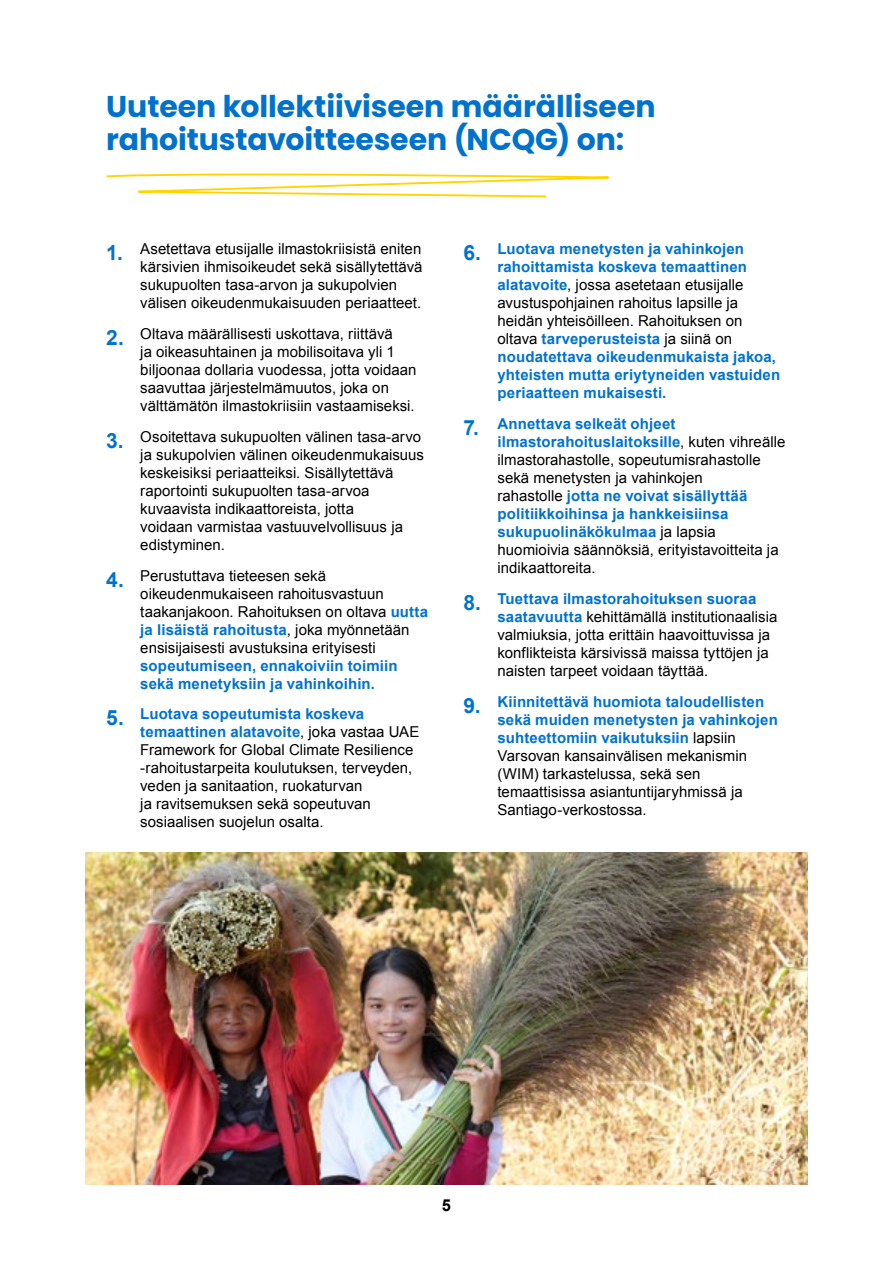
<style>
.page{position:relative;width:893px;height:1263px;background:#fff}
.page>*{position:absolute;margin:0;border:0;box-sizing:border-box;transform-origin:0 0}
._2_Alaotsikko{font:700 30px/33px "Poppins";letter-spacing:-.005em;color:#0072ce}
.t1{font:700 16.5px "Arial";color:#000}
.bullet_copy_2{font:15px/18px "Arial";color:#000}
.bullet_copy_2-2{font:700 15px/18px "Arial";letter-spacing:.01em;color:#0072ce}
.s1{font-weight:700;font-size:21px;color:#0072ce}
.s2{font-weight:700;color:#0072ce}
.s3{font-size:21px}
.s4{font-weight:400;color:#000}
</style>
<div class="page">
<img style="left:86px;top:853px;width:722px;height:331px">
<svg style="left:106px;top:173px;width:504px;height:25px"></svg>
<h2 class="_2_Alaotsikko" style="left:106px;top:90px;width:551px">Uuteen kollektiiviseen määrälliseen rahoitustavoitteeseen (NCQG) on:</h2>
<p class="bullet_copy_2" style="left:140px;top:240px;width:284px;text-indent:-34px"><span class="s1">1.</span> Asetettava etusijalle ilmastokriisistä eniten kärsivien ihmisoikeudet sekä sisällytettävä sukupuolten tasa-arvon ja sukupolvien välisen oikeudenmukaisuuden periaatteet.</p>
<p class="bullet_copy_2" style="left:140px;top:325px;width:278px;text-indent:-34px"><span class="s1">2.</span> Oltava määrällisesti uskottava, riittävä<br>ja oikeasuhtainen ja mobilisoitava yli 1 biljoonaa dollaria vuodessa, jotta voidaan saavuttaa järjestelmämuutos, joka on välttämätön ilmastokriisiin vastaamiseksi.</p>
<p class="bullet_copy_2" style="left:140px;top:428px;width:285px;text-indent:-34px"><span class="s1">3.</span> Osoitettava sukupuolten välinen tasa-arvo ja sukupolvien välinen oikeudenmukaisuus keskeisiksi periaatteiksi. Sisällytettävä raportointi sukupuolten tasa-arvoa kuvaavista indikaattoreista, jotta<br>voidaan varmistaa vastuuvelvollisuus ja edistyminen.</p>
<p class="bullet_copy_2" style="left:140px;top:567px;width:289px;text-indent:-34px"><span class="s1">4.</span> Perustuttava tieteesen sekä oikeudenmukaiseen rahoitusvastuun taakanjakoon. Rahoituksen on oltava <span class="s2">uutta ja lisäistä rahoitusta</span>, joka myönnetään ensisijaisesti avustuksina erityisesti <span class="s2">sopeutumiseen, ennakoiviin toimiin sekä menetyksiin ja vahinkoihin.</span></p>
<p class="bullet_copy_2" style="left:140px;top:705px;width:281px;text-indent:-34px"><span class="s1">5.</span> <span class="s2">Luotava sopeutumista koskeva temaattinen alatavoite</span>, joka vastaa UAE Framework for Global Climate Resilience -rahoitustarpeita koulutuksen, terveyden, veden ja sanitaation, ruokaturvan<br>ja ravitsemuksen sekä sopeutuvan sosiaalisen suojelun osalta.</p>
<p class="bullet_copy_2-2" style="left:497px;top:241px;width:284px;text-indent:-34px"><span class="s3">6.</span> Luotava menetysten ja vahinkojen rahoittamista koskeva temaattinen alatavoite<span class="s4">, jossa asetetaan etusijalle avustuspohjainen rahoitus lapsille ja heidän yhteisöilleen. Rahoituksen on oltava</span> tarveperusteista <span class="s4">ja siinä on </span>noudatettava oikeudenmukaista jakoa, yhteisten mutta eriytyneiden vastuiden periaatteen mukaisesti.</p>
<p class="bullet_copy_2" style="left:497px;top:415px;width:289px;text-indent:-34px"><span class="s1">7.</span> <span class="s2">Annettava selkeät ohjeet ilmastorahoituslaitoksille</span>, kuten vihreälle ilmastorahastolle, sopeutumisrahastolle sekä menetysten ja vahinkojen<br>rahastolle <span class="s2">jotta ne voivat sisällyttää politiikkoihinsa ja hankkeisiinsa sukupuolinäkökulmaa</span> ja lapsia huomioivia säännöksiä, erityistavoitteita ja indikaattoreita.</p>
<p class="bullet_copy_2" style="left:497px;top:590px;width:281px;text-indent:-34px"><span class="s1">8.</span> <span class="s2">Tuettava ilmastorahoituksen suoraa saatavuutta</span> kehittämällä institutionaalisia valmiuksia, jotta erittäin haavoittuvissa ja konflikteista kärsivissä maissa tyttöjen ja naisten tarpeet voidaan täyttää.</p>
<p class="bullet_copy_2" style="left:497px;top:693px;width:282px;text-indent:-34px"><span class="s1">9.</span> <span class="s2">Kiinnitettävä huomiota taloudellisten sekä muiden menetysten ja vahinkojen suhteettomiin vaikutuksiin</span> lapsiin Varsovan kansainvälisen mekanismin (WIM) tarkastelussa, sekä sen temaattisissa asiantuntijaryhmissä ja Santiago-verkostossa.</p>
<p class="t1" style="left:442px;top:1194px;width:11px">5</p>
</div>
